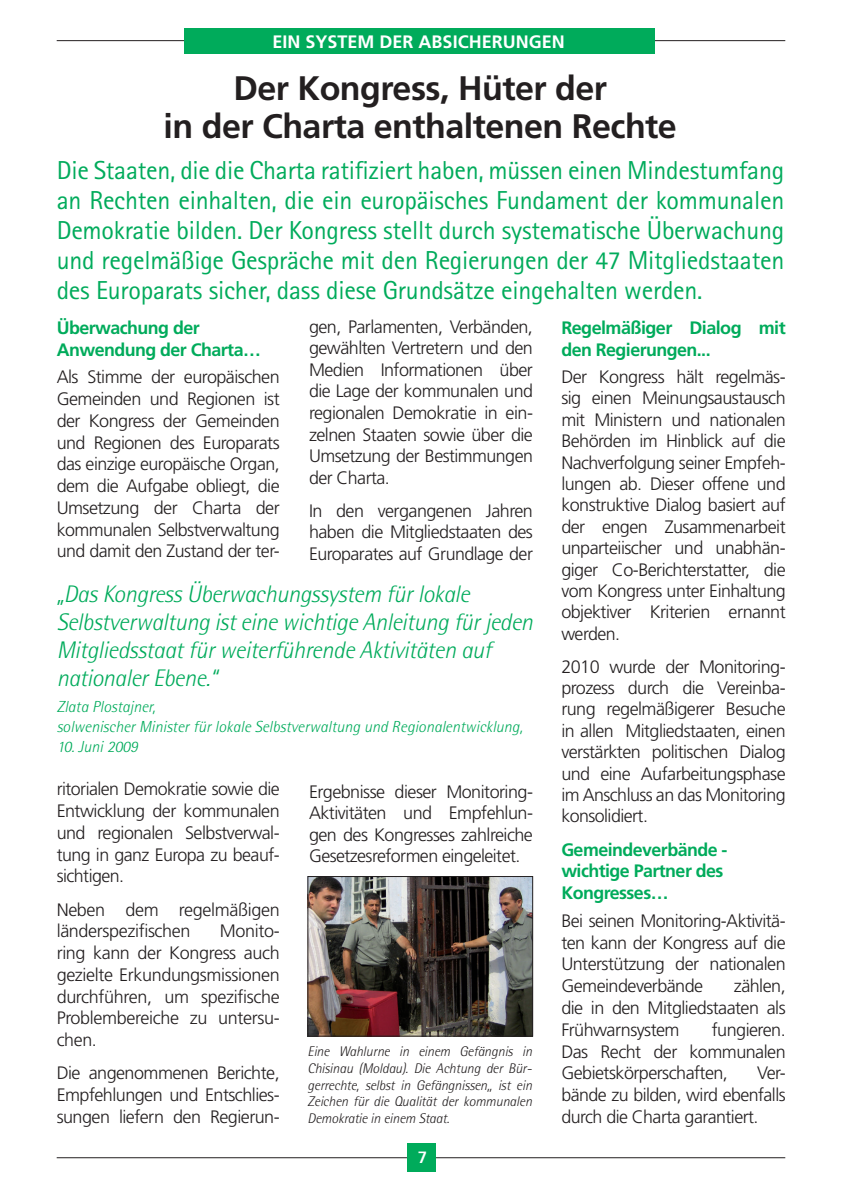
<style>
.page{position:relative;width:842px;height:1191px;background:#fff}
.page>*{position:absolute;margin:0;border:0;box-sizing:border-box;transform-origin:0 0}
.t1{font:700 34px/38px "Frutiger LT Std";letter-spacing:-.015em;color:#231f20;text-align:center}
.t2{font:26px/30px "Rotis Sans Serif Std";letter-spacing:-.01em;color:#00ab5b;text-align:justify}
.t3{font:italic 300 24px/28px "Rotis Semi Sans Std";letter-spacing:-.015em;color:#00ab5b}
.t4{font:300 18px/21.8px "Frutiger LT Std";letter-spacing:-.03em;color:#231f20;text-align:justify}
.t5{font:700 18px/21.8px "Frutiger LT Std";letter-spacing:-.03em;color:#00ab5b}
.t6{font:700 18px "Frutiger LT Std";color:#fff}
.t7{font:800 18px "Rotis Sans Serif Std";color:#fff}
.t8{font:italic 300 16px/20px "Rotis Semi Sans Std";color:#00ab5b}
.t9{font:italic 300 14px/16.8px "Rotis Semi Sans Std";letter-spacing:-.01em;color:#231f20;text-align:justify}
</style>
<div class="page">
<hr style="left:57px;top:40px;width:728px;height:1px;background:#231f20">
<hr style="left:57px;top:1157px;width:728px;height:1px;background:#231f20">
<div style="left:184px;top:28px;width:471px;height:26px;background:#00ab5b"></div>
<div style="left:407px;top:1143px;width:28px;height:28px;background:#00ab5b"></div>
<img style="left:310px;top:878px;width:221px;height:156px">
<div style="left:308px;top:876px;width:225px;height:160px;border:1px solid #231f20"></div>
<p class="t6" style="left:273px;top:31px;width:294px">EIN SYSTEM DER ABSICHERUNGEN</p>
<h1 class="t1" style="left:164px;top:70px;width:515px">Der Kongress, Hüter der<br>in der Charta enthaltenen Rechte</h1>
<p class="t2" style="left:57px;top:155px;width:729px">Die Staaten, die die Charta ratifiziert haben, müssen einen Mindestumfang an Rechten einhalten, die ein europäisches Fundament der kommunalen Demokratie bilden. Der Kongress stellt durch systematische Überwachung und regelmäßige Gespräche mit den Regierungen der 47 Mitgliedstaaten des Europarats sicher, dass diese Grundsätze eingehalten werden.</p>
<p class="t5" style="left:57px;top:317px;width:206px">Überwachung der<br>Anwendung der Charta…</p>
<p class="t4" style="left:57px;top:366px;width:225px">Als Stimme der europäischen Gemeinden und Regionen ist der Kongress der Gemeinden und Regionen des Europarats das einzige europäische Organ, dem die Aufgabe obliegt, die Umsetzung der Charta der kommunalen Selbstverwaltung und damit den Zustand der ter-</p>
<p class="t4" style="left:309px;top:316px;width:225px">gen, Parlamenten, Verbänden, gewählten Vertretern und den Medien Informationen über die Lage der kommunalen und regionalen Demokratie in ein&shy;zelnen Staaten sowie über die Umsetzung der Bestimmungen der Charta.</p>
<p class="t4" style="left:309px;top:500px;width:225px">In den vergangenen Jahren haben die Mitgliedstaaten des Europarates auf Grundlage der</p>
<h3 class="t3" style="left:57px;top:579px;width:478px">„Das Kongress Überwachungssystem für lokale Selbstverwaltung ist eine wichtige Anleitung für jeden Mitgliedsstaat für weiterführende Aktivitäten auf nationaler Ebene.“</h3>
<p class="t8" style="left:57px;top:696px;width:467px">Zlata Plostajner,<br>solwenischer Minister für lokale Selbstverwaltung und Regionalentwicklung,</p>
<p class="t8" style="left:57px;top:736px;width:83px">10. Juni 2009</p>
<p class="t4" style="left:57px;top:778px;width:224px">ritorialen Demokratie sowie die Entwicklung der kommunalen und regionalen Selbstverwal&shy;tung in ganz Europa zu beauf&shy;sichtigen.</p>
<p class="t4" style="left:57px;top:898px;width:224px">Neben dem regelmäßigen länderspezifischen</p>
<p class="t4" style="left:57px;top:920px;width:224px;text-indent:163px">Monito&shy;ring kann der Kongress auch gezielte Erkundungsmissionen durchführen, um spezifische Problembereiche zu untersu&shy;chen.</p>
<p class="t4" style="left:57px;top:1062px;width:225px">Die angenommenen Berichte, Empfehlungen und Entschlies&shy;sungen liefern den Regierun-</p>
<p class="t4" style="left:309px;top:781px;width:225px">Ergebnisse dieser Monitoring-Aktivitäten und Empfehlun&shy;gen des Kongresses zahlreiche Gesetzesreformen eingeleitet.</p>
<p class="t9" style="left:308px;top:1042px;width:226px">Eine Wahlurne in einem Gefängnis in Chisinau (Moldau). Die Achtung der Bür&shy;gerrechte, selbst in Gefängnissen,, ist ein Zeichen für die Qualität der kommunalen Demokratie in einem Staat.</p>
<p class="t7" style="left:417px;top:1145px;width:12px">7</p>
<p class="t5" style="left:561px;top:317px;width:226px">Regelmäßiger Dialog mit den Regierungen...</p>
<p class="t4" style="left:561px;top:366px;width:226px">Der Kongress hält regelmäs&shy;sig einen Meinungsaustausch mit Ministern und nationalen Behörden im Hinblick auf die Nachverfolgung seiner Empfeh&shy;lungen ab. Dieser offene und konstruktive Dialog basiert auf der engen Zusammenarbeit unparteiischer und unabhän&shy;giger Co-Berichterstatter, die vom Kongress unter Einhaltung objektiver Kriterien ernannt werden.</p>
<p class="t4" style="left:561px;top:656px;width:226px">2010 wurde der Monitoring&shy;prozess durch die Vereinba&shy;rung regelmäßigerer Besuche in allen Mitgliedstaaten, einen verstärkten politischen Dialog und eine Aufarbeitungsphase im Anschluss an das Monitoring konsolidiert.</p>
<p class="t5" style="left:561px;top:838px;width:168px">Gemeindeverbände - wichtige Partner des<br>Kongresses…</p>
<p class="t4" style="left:561px;top:910px;width:226px">Bei seinen Monitoring-Aktivitä&shy;ten kann der Kongress auf die Unterstützung der nationalen Gemeindeverbände</p>
<p class="t4" style="left:561px;top:975px;width:226px;text-indent:173px">zählen, die in den Mitgliedstaaten als Frühwarnsystem</p>
<p class="t4" style="left:561px;top:1019px;width:226px;text-indent:151px">fungieren.<br>Das Recht der kommunalen Gebietskörperschaften,</p>
<p class="t4" style="left:561px;top:1062px;width:226px;text-indent:196px">Ver&shy;bände zu bilden, wird ebenfalls durch die Charta garantiert.</p>
</div>
